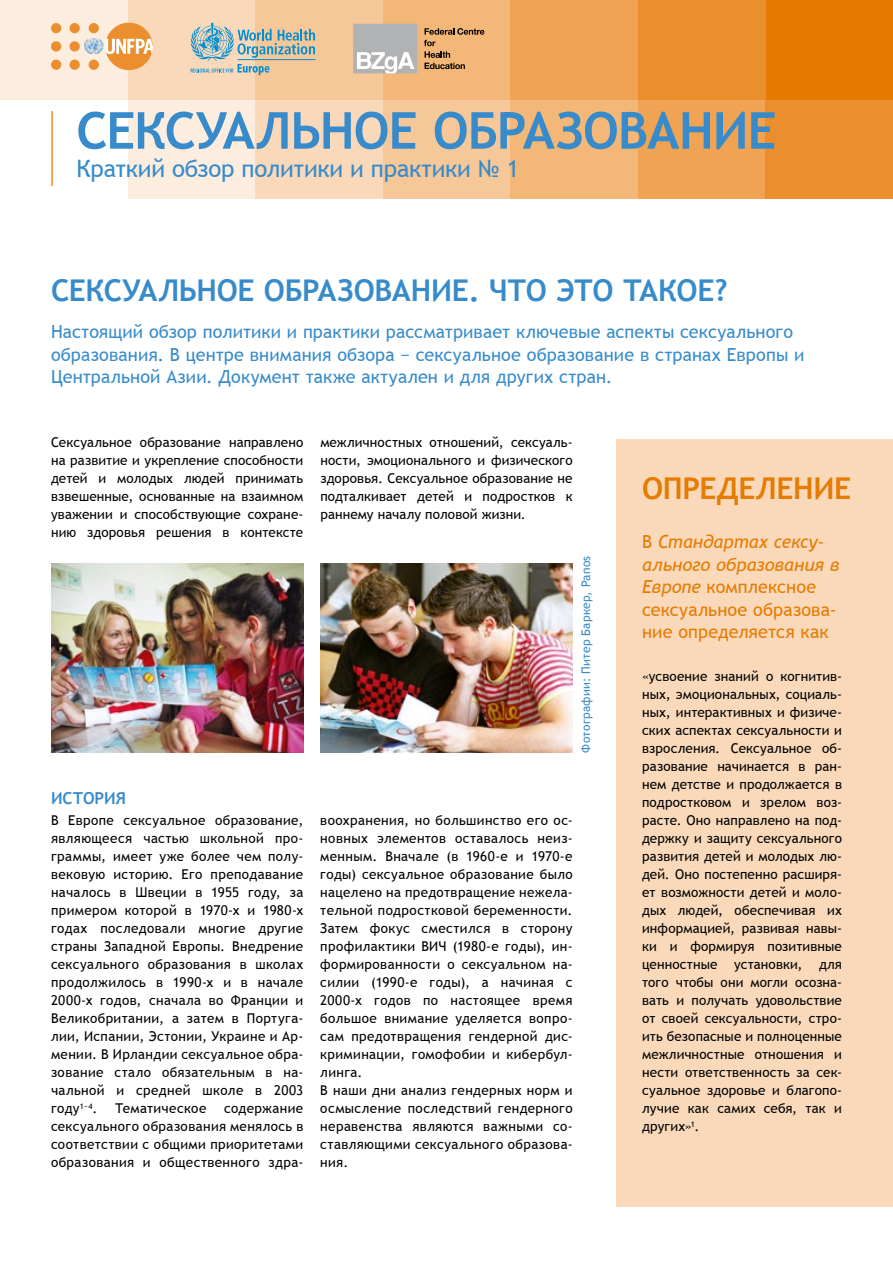
<style>
.page{position:relative;width:893px;height:1263px;background:#fff}
.page>*{position:absolute;margin:0;border:0;box-sizing:border-box;transform-origin:0 0}
.t1{font:700 51px "Trebuchet MS";letter-spacing:-.02em;color:#378bcb}
.t2{font:700 30px "Trebuchet MS";letter-spacing:-.015em;color:#378bcb}
.t3{font:700 30px "Trebuchet MS";letter-spacing:-.01em;color:#e57b00}
.t4{font:24px "Trebuchet MS";letter-spacing:-.01em;color:#378bcb}
.t5{font:18px/22.5px "Trebuchet MS";letter-spacing:.005em;color:#378bcb}
.t6{font:18px/22.5px "Trebuchet MS";letter-spacing:.005em;color:#e57b00}
.t7{font:700 16.5px "Trebuchet MS";letter-spacing:-.01em;color:#378bcb}
.t8{font:13.5px/18px "Trebuchet MS";letter-spacing:.03em;color:#000;text-align:justify}
.t9{font:12px "Trebuchet MS";letter-spacing:.02em;color:#378bcb}
.s1{font-style:italic}
</style>
<div class="page">
<div style="left:617px;top:439px;width:276px;height:767px;background:#f9d9ba"></div>
<img style="left:51px;top:564px;width:252px;height:189px">
<img style="left:320px;top:564px;width:253px;height:189px">
<div style="left:638px;top:99px;width:127px;height:99px;background:#efa353"></div>
<div style="left:765px;top:99px;width:128px;height:99px;background:#ea8e2e"></div>
<div style="left:510px;top:99px;width:128px;height:99px;background:#f3b777"></div>
<div style="left:383px;top:99px;width:127px;height:99px;background:#f6c798"></div>
<div style="left:255px;top:99px;width:128px;height:99px;background:#f9d9ba"></div>
<div style="left:128px;top:99px;width:127px;height:99px;background:#fcedde"></div>
<div style="left:765px;top:0;width:128px;height:99px;background:#e57b00"></div>
<div style="left:638px;top:0;width:127px;height:99px;background:#ea8e2e"></div>
<div style="left:510px;top:0;width:128px;height:99px;background:#efa353"></div>
<div style="left:383px;top:0;width:127px;height:99px;background:#f3b777"></div>
<div style="left:255px;top:0;width:128px;height:99px;background:#f6c798"></div>
<div style="left:128px;top:0;width:127px;height:99px;background:#f9d9ba"></div>
<div style="left:0;top:0;width:128px;height:99px;background:#fcedde"></div>
<hr style="left:51px;top:111px;width:2px;height:75px;background:#ea8e2e">
<div style="left:70px;top:41px;width:10px;height:11px;background:#ea8e2e;border-radius:50%"></div>
<div style="left:70px;top:60px;width:10px;height:10px;background:#ea8e2e;border-radius:50%"></div>
<div style="left:70px;top:23px;width:10px;height:10px;background:#ea8e2e;border-radius:50%"></div>
<div style="left:51px;top:41px;width:10px;height:11px;background:#ea8e2e;border-radius:50%"></div>
<div style="left:51px;top:60px;width:10px;height:10px;background:#ea8e2e;border-radius:50%"></div>
<div style="left:51px;top:23px;width:10px;height:10px;background:#ea8e2e;border-radius:50%"></div>
<svg style="left:84px;top:23px;width:69px;height:47px"></svg>
<div style="left:353px;top:24px;width:64px;height:49px;background:#b1b2b3"></div>
<svg style="left:424px;top:28px;width:60px;height:41px"></svg>
<svg style="left:357px;top:52px;width:57px;height:21px"></svg>
<svg style="left:191px;top:23px;width:124px;height:52px"></svg>
<h1 class="t1" style="left:76px;top:99px;width:702px">СЕКСУАЛЬНОЕ ОБРАЗОВАНИЕ</h1>
<h3 class="t4" style="left:76px;top:155px;width:445px">Краткий обзор политики и практики № 1</h3>
<h2 class="t2" style="left:51px;top:271px;width:678px">СЕКСУАЛЬНОЕ ОБРАЗОВАНИЕ. ЧТО ЭТО ТАКОЕ?</h2>
<h3 class="t5" style="left:51px;top:321px;width:755px">Настоящий обзор политики и практики рассматривает ключевые аспекты сексуального образования. В центре внимания обзора − сексуальное образование в странах Европы и<br>Центральной Азии. Документ также актуален и для других стран.</h3>
<p class="t8" style="left:51px;top:433px;width:254px">Сексуальное образование направлено на развитие и укрепление способности детей и молодых людей принимать взвешенные, основанные на взаимном уважении и способствующие сохране&shy;нию здоровья решения в контексте</p>
<p class="t8" style="left:320px;top:433px;width:254px">межличностных отношений, сексуаль&shy;ности, эмоционального и физического здоровья. Сексуальное образование не подталкивает детей и подростков к раннему началу половой жизни.</p>
<p class="t9" style="left:579px;top:753px;width:198px;rotate:-90deg">Фотографии: Питер Баркер, Panos</p>
<p class="t7" style="left:51px;top:788px;width:77px">ИСТОРИЯ</p>
<p class="t8" style="left:51px;top:811px;width:254px">В Европе сексуальное образование, являющееся частью школьной про&shy;граммы, имеет уже более чем полу&shy;вековую историю. Его преподавание началось в Швеции в 1955 году, за примером которой в 1970-х и 1980-х годах последовали многие другие страны Западной Европы. Внедрение сексуального образования в школах продолжилось в 1990-х и в начале 2000-х годов, сначала во Франции и Великобритании, а затем в Португа&shy;лии, Испании, Эстонии, Украине и Ар&shy;мении. В Ирландии сексуальное обра&shy;зование стало обязательным в на&shy;чальной и средней школе в 2003 году<sup>1−4</sup>.</p>
<p class="t8" style="left:115px;top:1099px;width:93px">Тематическое</p>
<p class="t8" style="left:51px;top:1099px;width:254px;text-indent:173px">содержание сексуального образования менялось в соответствии с общими приоритетами образования и общественного здра-</p>
<p class="t8" style="left:320px;top:811px;width:254px;text-align:left">воохранения, но большинство его ос&shy;новных элементов оставалось неиз&shy;менным. Вначале (в 1960-е и 1970-е годы) сексуальное образование было нацелено на предотвращение нежела&shy;тельной подростковой беременности.<br>Затем фокус сместился в сторону профилактики ВИЧ (1980-е годы), ин&shy;формированности о сексуальном на&shy;силии (1990-е годы), а начиная с<br>2000-х годов по настоящее время большое внимание уделяется вопро&shy;сам предотвращения гендерной дис&shy;криминации, гомофобии и кибербул&shy;линга.<br>В наши дни анализ гендерных норм и осмысление последствий гендерного неравенства являются важными со&shy;ставляющими сексуального образова&shy;ния.</p>
<h2 class="t3" style="left:642px;top:470px;width:211px">ОПРЕДЕЛЕНИЕ</h2>
<h3 class="t6" style="left:642px;top:531px;width:199px">В <span class="s1">Стандартах сексу&shy;ального образования в<br>Европе</span> комплексное сексуальное образова&shy;ние определяется как</h3>
<p class="t8" style="left:642px;top:667px;width:201px">«усвоение знаний о когнитив&shy;ных, эмоциональных, социаль&shy;ных, интерактивных и физиче&shy;ских аспектах сексуальности и взросления. Сексуальное об&shy;разование начинается в ран&shy;нем детстве и продолжается в подростковом и зрелом воз&shy;расте. Оно направлено на под&shy;держку и защиту сексуального развития детей и молодых лю&shy;дей. Оно постепенно расширя&shy;ет возможности детей и моло&shy;дых людей, обеспечивая их информацией, развивая навы&shy;ки и формируя позитивные ценностные установки, для того чтобы они могли осозна&shy;вать и получать удовольствие от своей сексуальности, стро&shy;ить безопасные и полноценные межличностные отношения и нести ответственность за сек&shy;суальное здоровье и благопо&shy;лучие как самих себя, так и других»<sup>1</sup>.</p>
</div>
